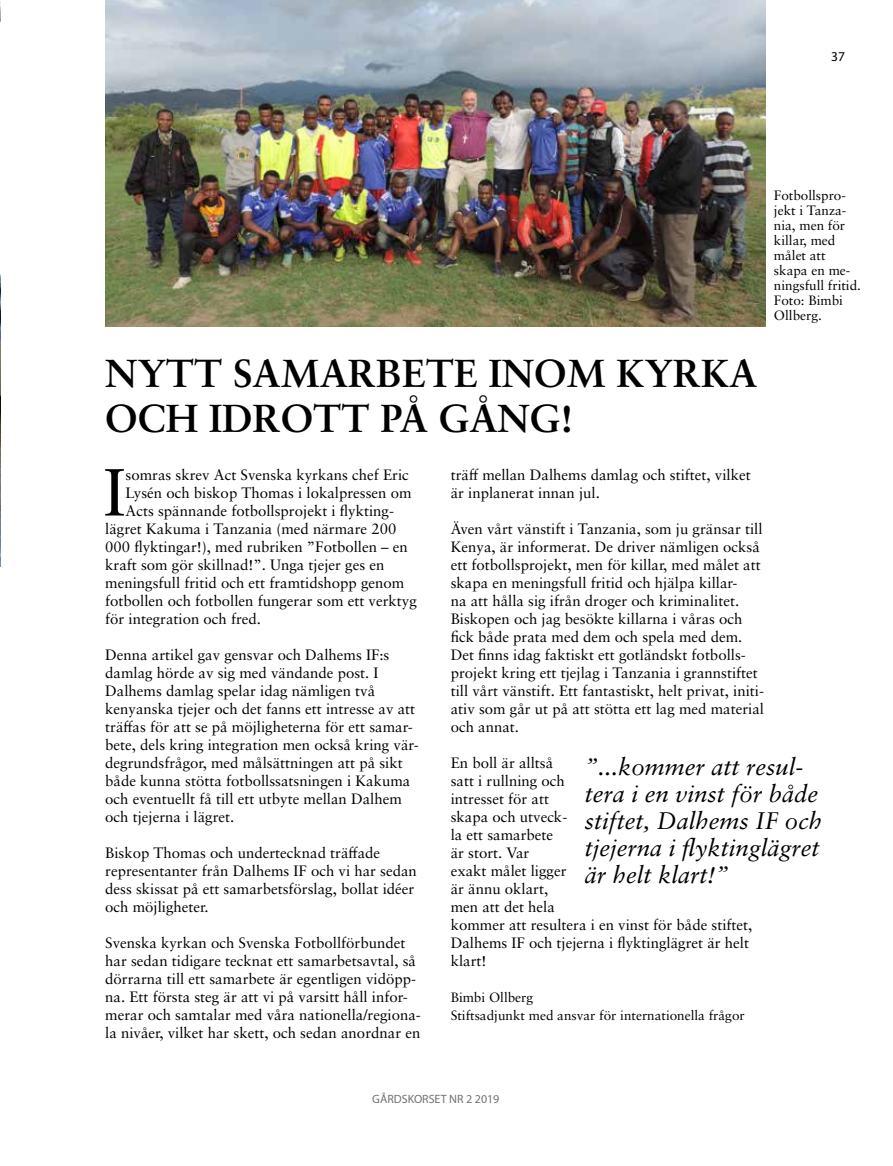
<style>
.page{position:relative;width:893px;height:1166px;background:#fff}
.page>*{position:absolute;margin:0;border:0;box-sizing:border-box;transform-origin:0 0}
.t1{font:66.6px "Sabon LT Pro";color:#000}
.t2{font:700 39px/45px "Sabon LT Pro";color:#000}
.t3{font:italic 24px/27px "Sabon LT Pro";color:#000}
.t4{font:15px/18px "Sabon LT Pro";color:#000}
.t5{font:13.5px/15px "Sabon LT Pro";color:#000}
.t6{font:13.5px "Myriad Pro";color:#000}
.t7{font:12px "Myriad Pro";color:#727271}
</style>
<div class="page">
<img style="left:106px;top:0;width:660px;height:327px">
<img style="left:0;top:1px;width:1px;height:565px">
<p class="t6" style="left:831px;top:48px;width:15px">37</p>
<h2 class="t2" style="left:105px;top:349px;width:654px">NYTT SAMARBETE INOM KYRKA<br>OCH IDROTT PÅ GÅNG!</h2>
<p class="t5" style="left:774px;top:187px;width:89px">Fotbollspro&shy;jekt i Tanza&shy;nia, men för killar, med målet att skapa en me&shy;ningsfull fritid.<br>Foto: Bimbi<br>Ollberg.</p>
<h1 class="t1" style="left:104px;top:450px;width:24px">I</h1>
<p class="t4" style="left:126px;top:465px;width:285px">somras skrev Act Svenska kyrkans chef Eric</p>
<p class="t4" style="left:126px;top:483px;width:287px">Lysén och biskop Thomas i lokalpressen om</p>
<p class="t4" style="left:126px;top:501px;width:270px">Acts spännande fotbollsprojekt i flykting-</p>
<p class="t4" style="left:105px;top:519px;width:293px">lägret Kakuma i Tanzania (med närmare 200</p>
<p class="t4" style="left:105px;top:537px;width:304px">000 flyktingar!), med rubriken ”Fotbollen – en</p>
<p class="t4" style="left:105px;top:555px;width:281px">kraft som gör skillnad!”. Unga tjejer ges en</p>
<p class="t4" style="left:105px;top:573px;width:301px">meningsfull fritid och ett framtidshopp genom</p>
<p class="t4" style="left:105px;top:591px;width:313px">fotbollen och fotbollen fungerar som ett verktyg</p>
<p class="t4" style="left:105px;top:609px;width:157px">för integration och fred.</p>
<p class="t4" style="left:105px;top:645px;width:315px">Denna artikel gav gensvar och Dalhems IF:s damlag hörde av sig med vändande post. I Dalhems damlag spelar idag nämligen två kenyanska tjejer och det fanns ett intresse av att träffas för att se på möjligheterna för ett samar&shy;bete, dels kring integration men också kring vär&shy;degrundsfrågor, med målsättningen att på sikt både kunna stötta fotbollssatsningen i Kakuma och eventuellt få till ett utbyte mellan Dalhem och tjejerna i lägret.</p>
<p class="t4" style="left:105px;top:843px;width:313px">Biskop Thomas och undertecknad träffade representanter från Dalhems IF och vi har sedan dess skissat på ett samarbetsförslag, bollat idéer och möjligheter.</p>
<p class="t4" style="left:105px;top:933px;width:317px">Svenska kyrkan och Svenska Fotbollförbundet har sedan tidigare tecknat ett samarbetsavtal, så dörrarna till ett samarbete är egentligen vidöpp&shy;na. Ett första steg är att vi på varsitt håll infor&shy;merar och samtalar med våra nationella/regiona&shy;la nivåer, vilket har skett, och sedan anordnar en</p>
<p class="t4" style="left:451px;top:465px;width:301px">träff mellan Dalhems damlag och stiftet, vilket är inplanerat innan jul.</p>
<p class="t4" style="left:451px;top:519px;width:315px">Även vårt vänstift i Tanzania, som ju gränsar till Kenya, är informerat. De driver nämligen också ett fotbollsprojekt, men för killar, med målet att skapa en meningsfull fritid och hjälpa killar-<br>na att hålla sig ifrån droger och kriminalitet.<br>Biskopen och jag besökte killarna i våras och fick både prata med dem och spela med dem.<br>Det finns idag faktiskt ett gotländskt fotbolls&shy;projekt kring ett tjejlag i Tanzania i grannstiftet till vårt vänstift. Ett fantastiskt, helt privat, initi&shy;ativ som går ut på att stötta ett lag med material och annat.</p>
<p class="t4" style="left:451px;top:753px;width:303px">En boll är alltså<br>satt i rullning och<br>intresset för att<br>skapa och utveck-<br>la ett samarbete<br>är stort. Var<br>exakt målet ligger<br>är ännu oklart,<br>men att det hela<br>kommer att resultera i en vinst för både stiftet,<br>Dalhems IF och tjejerna i flyktinglägret är helt klart!</p>
<p class="t5" style="left:451px;top:987px;width:296px;line-height:18px">Bimbi Ollberg<br>Stiftsadjunkt med ansvar för internationella frågor</p>
<h3 class="t3" style="left:585px;top:752px;width:239px">”...kommer att resul&shy;tera i en vinst för både stiftet, Dalhems IF och tjejerna i flyktinglägret är helt klart!”</h3>
<p class="t7" style="left:372px;top:1091px;width:129px">GÅRDSKORSET NR 2 2019</p>
</div>
